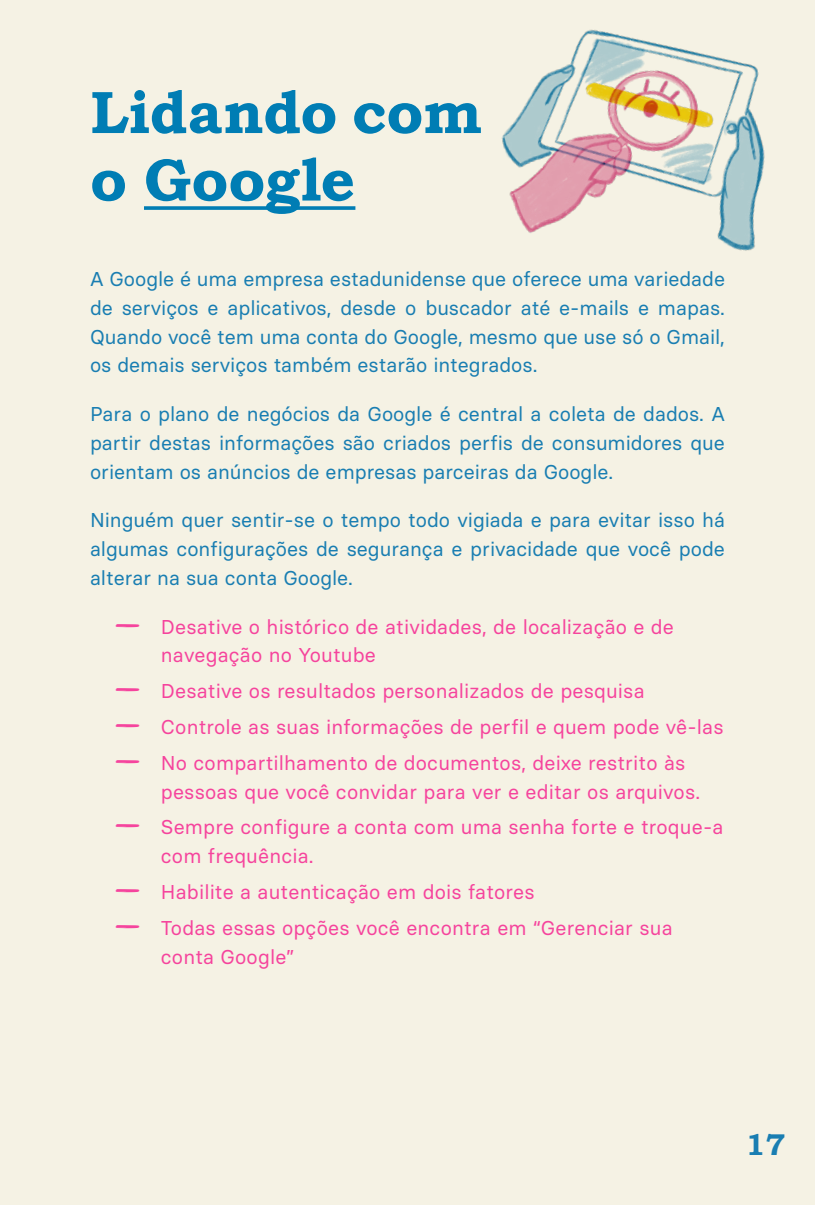
<style>
.page{position:relative;width:815px;height:1205px;background:#f5f2e4}
.page>*{position:absolute;margin:0;border:0;box-sizing:border-box;transform-origin:0 0}
.t1{font:700 60px/67.5px "Bookman Old Style";letter-spacing:-.005em;color:#0084c9}
.t2{font:700 30px "Bookman Old Style";color:#1b85c7}
.t3{font:20px/28.8px "Basier Square";color:#1b85c7;text-align:justify}
.t4{font:20px/28.8px "Basier Square";letter-spacing:.01em;color:#ff48b0}
.s1{font-family:"Smoothy";font-size:30px}
</style>
<div class="page">
<h1 class="t1" style="left:90px;top:78px;width:394px">Lidando com o Google</h1>
<p class="t3" style="left:90px;top:264px;width:637px">A Google é uma empresa estadunidense que oferece uma variedade de serviços e aplicativos, desde o buscador até e-mails e mapas.<br>Quando você tem uma conta do Google, mesmo que use só o Gmail, os demais serviços também estarão integrados.</p>
<p class="t3" style="left:90px;top:399px;width:637px">Para o plano de negócios da Google é central a coleta de dados. A partir destas informações são criados perfis de consumidores que orientam os anúncios de empresas parceiras da Google.</p>
<p class="t3" style="left:90px;top:505px;width:637px">Ninguém quer sentir-se o tempo todo vigiada e para evitar isso há algumas configurações de segurança e privacidade que você pode alterar na sua conta Google.</p>
<p class="t4" style="left:161px;top:612px;width:515px;text-indent:-45px"><span class="s1">—</span> Desative o histórico de atividades, de localização e de navegação no Youtube</p>
<p class="t4" style="left:116px;top:676px;width:530px"><span class="s1">—</span> Desative os resultados personalizados de pesquisa</p>
<p class="t4" style="left:116px;top:712px;width:609px"><span class="s1">—</span> Controle as suas informações de perfil e quem pode vê-las</p>
<p class="t4" style="left:161px;top:748px;width:541px;text-indent:-45px"><span class="s1">—</span> No compartilhamento de documentos, deixe restrito às pessoas que você convidar para ver e editar os arquivos.</p>
<p class="t4" style="left:161px;top:813px;width:564px;text-indent:-45px"><span class="s1">—</span> Sempre configure a conta com uma senha forte e troque-a com frequência.</p>
<p class="t4" style="left:116px;top:877px;width:420px"><span class="s1">—</span> Habilite a autenticação em dois fatores</p>
<p class="t4" style="left:161px;top:913px;width:513px;text-indent:-45px"><span class="s1">—</span> Todas essas opções você encontra em “Gerenciar sua conta Google”</p>
<h2 class="t2" style="left:746px;top:1123px;width:41px">17</h2>
</div>
